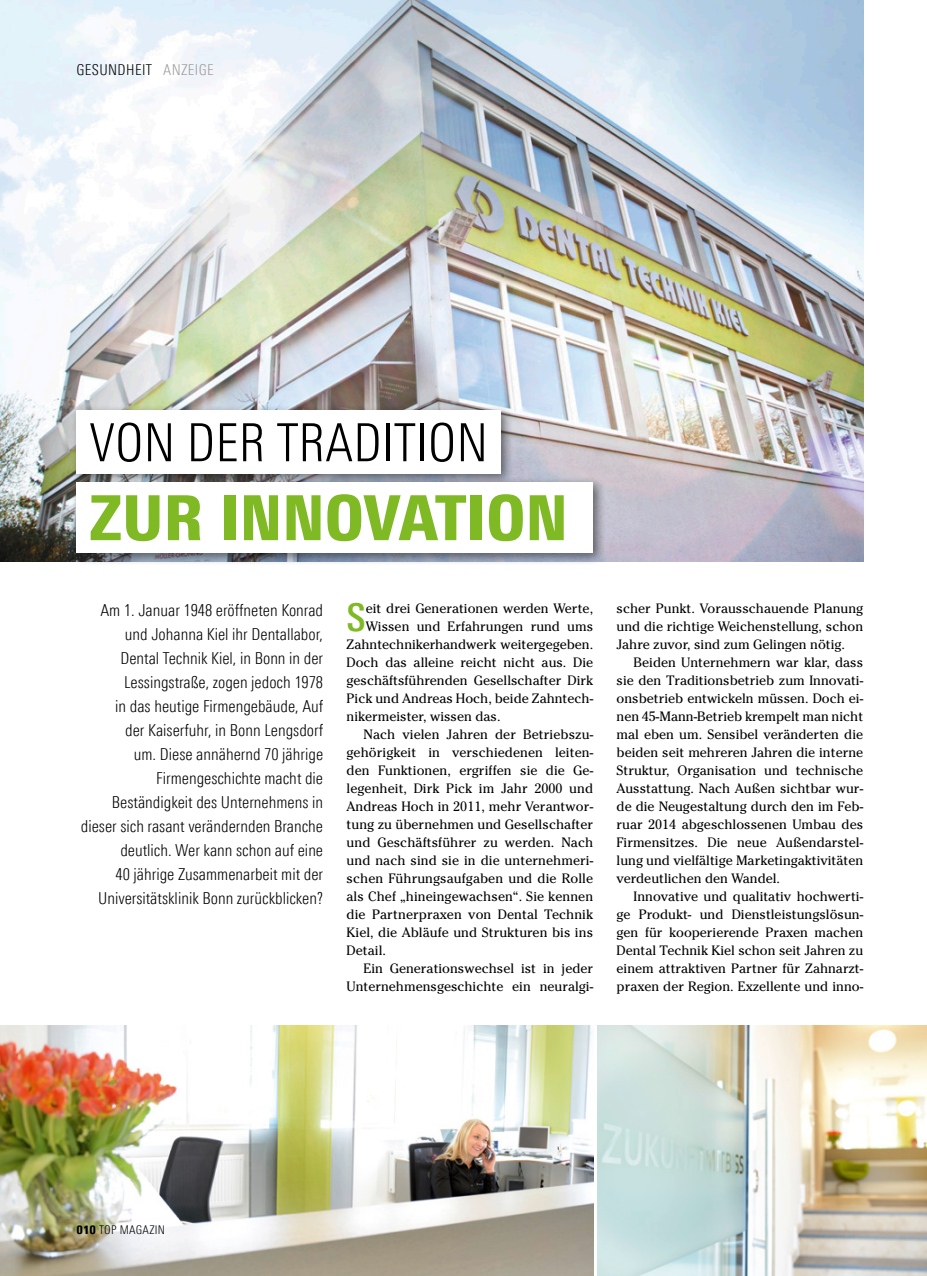
<style>
.page{position:relative;width:927px;height:1276px;background:#fff}
.page>*{position:absolute;margin:0;border:0;box-sizing:border-box;transform-origin:0 0}
.Headline{font:900 62.1px "Linotype Univers 820 Cn";color:#7fba24}
.Headline-2{font:300 52.5px "Linotype Univers 320 Cn";color:#000}
.Fliesstext_-_1__Absa{font:500 38.4px "Linotype Univers 520 Cn";color:#7fba24}
.Subhead{font:300 16.5px/24px "Linotype Univers 320 Cn";color:#000;text-align:right}
.t1{font:300 15px "Linotype Univers 320 Cn";letter-spacing:.025em;color:#000}
.Fliesstext{font:13.5px/18px "Cheltenham Std";color:#000;text-align:justify}
.Fliesstext_-_1__Absa-2{font:13.5px "Cheltenham Std";color:#000}
.t2{font:300 12px "Linotype Univers 320 Cn";letter-spacing:.025em;color:#000}
.s1{color:#9c9c9c}
.s2{font-family:"Linotype Univers 820 Cn";font-weight:900}
</style>
<div class="page">
<img style="left:0;top:1025px;width:593px;height:251px">
<img style="left:597px;top:1025px;width:330px;height:251px">
<img style="left:0;top:0;width:863px;height:561px">
<div style="left:70px;top:404px;width:443px;height:82px;background:#000;opacity:.5"></div>
<div style="left:77px;top:410px;width:424px;height:64px;background:#fff"></div>
<div style="left:70px;top:476px;width:535px;height:89px;background:#000;opacity:.5"></div>
<div style="left:77px;top:482px;width:516px;height:71px;background:#fff"></div>
<p class="t1" style="left:77px;top:61px;width:139px">GESUNDHEIT <span class="s1">ANZEIGE</span></p>
<p class="Headline-2" style="left:89px;top:412px;width:400px">VON DER TRADITION</p>
<p class="Headline" style="left:89px;top:480px;width:480px">ZUR INNOVATION</p>
<p class="Subhead" style="left:81px;top:598px;width:244px">Am 1. Januar 1948 eröffneten Konrad und Johanna Kiel ihr Dentallabor,<br>Dental Technik Kiel, in Bonn in der Lessingstraße, zogen jedoch 1978<br>in das heutige Firmengebäude, Auf<br>der Kaiserfuhr, in Bonn Lengsdorf<br>um. Diese annähernd 70 jährige Firmengeschichte macht die Beständigkeit des Unternehmens in dieser sich rasant verändernden Branche deutlich. Wer kann schon auf eine<br>40 jährige Zusammenarbeit mit der Universitätsklinik Bonn zurückblicken?</p>
<p class="Fliesstext_-_1__Absa" style="left:347px;top:594px;width:21px">S</p>
<p class="Fliesstext_-_1__Absa-2" style="left:366px;top:600px;width:229px">eit drei Generationen werden Werte,</p>
<p class="Fliesstext_-_1__Absa-2" style="left:366px;top:618px;width:229px">Wissen und Erfahrungen rund ums</p>
<p class="Fliesstext_-_1__Absa-2" style="left:347px;top:636px;width:248px">Zahntechnikerhandwerk weitergegeben.</p>
<p class="Fliesstext_-_1__Absa-2" style="left:347px;top:654px;width:248px">Doch das alleine reicht nicht aus. Die</p>
<p class="Fliesstext_-_1__Absa-2" style="left:347px;top:672px;width:248px">geschäftsführenden Gesellschafter Dirk</p>
<p class="Fliesstext_-_1__Absa-2" style="left:347px;top:690px;width:248px">Pick und Andreas Hoch, beide Zahntech-</p>
<p class="Fliesstext_-_1__Absa-2" style="left:347px;top:708px;width:155px">nikermeister, wissen das.</p>
<p class="Fliesstext" style="left:347px;top:725px;width:248px;text-indent:17px">Nach vielen Jahren der Betriebszu&shy;gehörigkeit in verschiedenen leiten&shy;den Funktionen, ergriffen sie die Ge&shy;legenheit, Dirk Pick im Jahr 2000 und Andreas Hoch in 2011, mehr Verantwor&shy;tung zu übernehmen und Gesellschafter und Geschäftsführer zu werden. Nach und nach sind sie in die unternehmeri&shy;schen Führungsaufgaben und die Rolle als Chef „hineingewachsen“. Sie kennen die Partnerpraxen von Dental Technik Kiel, die Abläufe und Strukturen bis ins Detail.</p>
<p class="Fliesstext" style="left:347px;top:959px;width:248px;text-align:right">Ein Generationswechsel ist in jeder<br>Unternehmensgeschichte ein neuralgi-</p>
<p class="Fliesstext" style="left:617px;top:599px;width:248px">scher Punkt. Vorausschauende Planung und die richtige Weichenstellung, schon Jahre zuvor, sind zum Gelingen nötig.</p>
<p class="Fliesstext" style="left:617px;top:653px;width:248px;text-indent:17px">Beiden Unternehmern war klar, dass sie den Traditionsbetrieb zum Innovati&shy;onsbetrieb entwickeln müssen. Doch ei&shy;nen 45-Mann-Betrieb krempelt man nicht mal eben um. Sensibel veränderten die beiden seit mehreren Jahren die interne Struktur, Organisation und technische Ausstattung. Nach Außen sichtbar wur&shy;de die Neugestaltung durch den im Feb&shy;ruar 2014 abgeschlossenen Umbau des Firmensitzes. Die neue Außendarstel&shy;lung und vielfältige Marketingaktivitäten verdeutlichen den Wandel.</p>
<p class="Fliesstext" style="left:617px;top:887px;width:248px;text-indent:17px">Innovative und qualitativ hochwerti&shy;ge Produkt- und Dienstleistungslösun&shy;gen für kooperierende Praxen machen Dental Technik Kiel schon seit Jahren zu einem attraktiven Partner für Zahnarzt&shy;praxen der Region. Exzellente und inno-</p>
<p class="t2" style="left:77px;top:1222px;width:90px"><span class="s2">010</span> TOP MAGAZIN</p>
</div>
